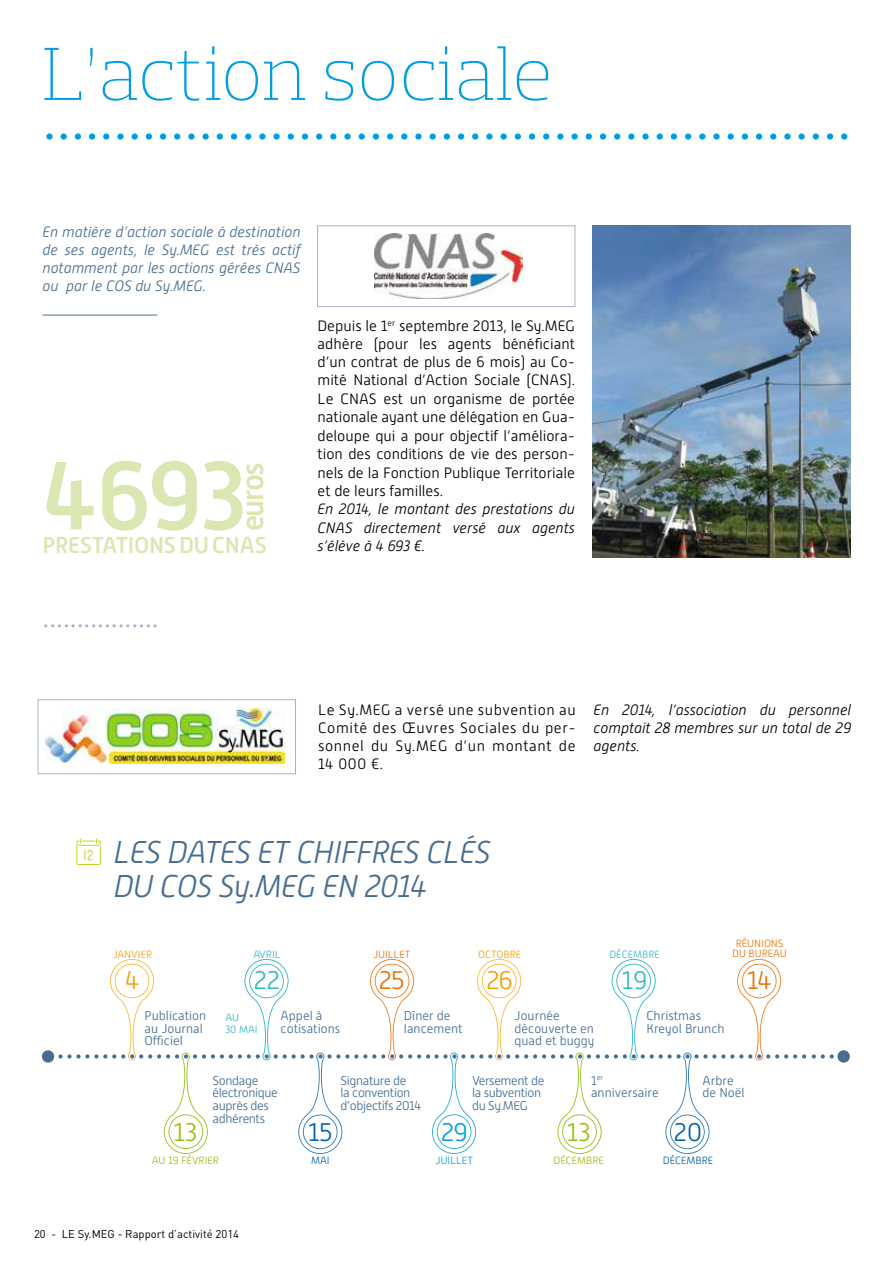
<style>
.page{position:relative;width:893px;height:1263px;background:#fff}
.page>*{position:absolute;margin:0;border:0;box-sizing:border-box;transform-origin:0 0}
.t1{font:500 96.45px "Alwyn New";color:#dbe7b2}
.t2{font:200 76.5px "Prelo Slab";letter-spacing:-.01em;color:#009ee0}
.t3{font:300 64.5px "Alwyn New";color:#009ee0}
.t4{font:italic 300 31.5px/34.5px "Alwyn New";letter-spacing:-.02em;color:#476d90}
.t5{font:300 31.5px "Alwyn New";color:#a9b1c4}
.t6{font:500 31.2px "Alwyn New";letter-spacing:-.055em;color:#dbe7b2}
.t7{font:300 25.5px "Alwyn New";color:#36b7c1}
.t8{font:300 25.5px "Alwyn New";color:#ec7405}
.t9{font:300 25.5px "Alwyn New";color:#97bf0d}
.t10{font:300 25.5px "Alwyn New";color:#0061ab}
.t11{font:300 25.5px "Alwyn New";color:#f5a000}
.t12{font:300 25.5px "Alwyn New";color:#009ee0}
.t13{font:500 22.95px "Alwyn New";letter-spacing:-.01em;color:#dbe7b2}
.t14{font:300 15px/18.3px "Alwyn New";letter-spacing:.01em;color:#000;text-align:justify}
.t15{font:italic 300 15px/18.5px "Alwyn New";color:#000;text-align:justify}
.t16{font:italic 300 15px/18px "Alwyn New";color:#476d90;text-align:justify}
.t17{font:300 12.75px/12.8px "Alwyn New";color:#476d90}
.t18{font:300 12.75px/12.8px "Alwyn New";letter-spacing:-.03em;color:#476d90}
.t19{font:11.25px "DIN";color:#000}
.t20{font:300 10.5px/10.5px "Alwyn New";color:#ec7405;text-align:center}
.t21{font:300 10.5px/12px "Alwyn New";color:#36b7c1}
.t22{font:300 10.5px "Alwyn New";color:#97bf0d}
.t23{font:300 10.5px "Alwyn New";color:#f5a000}
.t24{font:300 10.5px "Alwyn New";color:#0061ab}
.t25{font:300 10.5px "Alwyn New";color:#009ee0}
.t26{font:300 7.5px "Alwyn New";color:#476d90}
.s1{font-size:12.75px}
</style>
<div class="page">
<img style="left:374px;top:234px;width:149px;height:64px">
<div style="left:317px;top:225px;width:258px;height:82px;border:1px solid #a9b1c4"></div>
<img style="left:45px;top:709px;width:240px;height:54px">
<div style="left:38px;top:699px;width:258px;height:75px;border:1px solid #a9b1c4"></div>
<img style="left:592px;top:225px;width:258px;height:332px">
<svg style="left:812px;top:1054px;width:22px;height:4px"></svg>
<div style="left:42px;top:1050px;width:12px;height:12px;background:#476d90;border-radius:50%"></div>
<div style="left:837px;top:1050px;width:13px;height:13px;background:#476d90;border-radius:50%"></div>
<svg style="left:58px;top:959px;width:748px;height:195px"></svg>
<svg style="left:76px;top:838px;width:25px;height:27px"></svg>
<hr style="left:43px;top:315px;width:114px;height:1px;background:#476d90">
<h2 class="t2" style="left:43px;top:27px;width:511px">L’action sociale</h2>
<h3 class="t3" style="left:43px;top:81px;width:810px">.........................................................</h3>
<p class="t16" style="left:43px;top:223px;width:259px">En matière d’action sociale à destination de ses agents, le Sy.MEG est très actif notamment par les actions gérées CNAS ou par le COS du Sy.MEG.</p>
<h1 class="t1" style="left:43px;top:441px;width:206px">4693</h1>
<h3 class="t13" style="left:43px;top:532px;width:226px">PRESTATIONS DU CNAS</h3>
<h3 class="t6" style="left:235px;top:531px;width:70px;rotate:-90deg">euros</h3>
<p class="t14" style="left:317px;top:317px;width:259px">Depuis le 1<sup>er</sup> septembre 2013, le Sy.MEG adhère (pour les agents bénéficiant d’un contrat de plus de 6 mois) au Co&shy;mité National d’Action Sociale (CNAS).<br>Le CNAS est un organisme de portée nationale ayant une délégation en Gua&shy;deloupe qui a pour objectif l’améliora&shy;tion des conditions de vie des person&shy;nels de la Fonction Publique Territoriale et de leurs familles.</p>
<p class="t15" style="left:317px;top:500px;width:259px">En 2014, le montant des prestations du CNAS directement versé aux agents s’élève à 4 693 €.</p>
<h3 class="t5" style="left:43px;top:599px;width:118px">.................</h3>
<p class="t14" style="left:318px;top:701px;width:259px">Le Sy.MEG a versé une subvention au Comité des Œuvres Sociales du per&shy;sonnel du Sy.MEG d’un montant de 14 000 €.</p>
<p class="t15" style="left:594px;top:701px;width:259px;line-height:18px">En 2014, l’association du personnel comptait 28 membres sur un total de 29 agents.</p>
<h3 class="t4" style="left:114px;top:835px;width:379px">LES DATES ET CHIFFRES CLÉS<br>DU COS Sy.MEG EN 2014</h3>
<p class="t23" style="left:113px;top:948px;width:41px">JANVIER</p>
<h3 class="t11" style="left:125px;top:966px;width:16px">4</h3>
<p class="t21" style="left:253px;top:948px;width:29px">AVRIL</p>
<h3 class="t7" style="left:254px;top:966px;width:28px">22</h3>
<p class="t20" style="left:373px;top:949px;width:39px">JUILLET</p>
<h3 class="t8" style="left:379px;top:966px;width:27px">25</h3>
<p class="t23" style="left:478px;top:948px;width:45px">OCTOBRE</p>
<h3 class="t11" style="left:486px;top:966px;width:28px">26</h3>
<p class="t21" style="left:609px;top:948px;width:52px">DÉCEMBRE</p>
<h3 class="t7" style="left:622px;top:966px;width:27px">19</h3>
<p class="t17" style="left:145px;top:1009px;width:63px">Publication au Journal<br>Officiel</p>
<p class="t17" style="left:281px;top:1009px;width:61px">Appel à cotisations</p>
<p class="t17" style="left:404px;top:1009px;width:60px">Dîner de lancement</p>
<p class="t17" style="left:514px;top:1009px;width:81px">Journée découverte en quad et buggy</p>
<p class="t17" style="left:646px;top:1009px;width:80px">Christmas<br>Kreyol Brunch</p>
<p class="t21" style="left:225px;top:1012px;width:34px">AU<br>30 MAI</p>
<p class="t20" style="left:732px;top:938px;width:56px">RÉUNIONS<br>DU BUREAU</p>
<h3 class="t8" style="left:747px;top:966px;width:26px">14</h3>
<p class="t18" style="left:213px;top:1074px;width:67px">Sondage électronique auprès des adhérents</p>
<h3 class="t9" style="left:173px;top:1118px;width:25px">13</h3>
<p class="t22" style="left:152px;top:1154px;width:69px">AU 19 FÉVRIER</p>
<p class="t19" style="left:34px;top:1227px;width:207px">20 - LE Sy.MEG - Rapport d’activité 2014</p>
<h3 class="t10" style="left:308px;top:1118px;width:26px">15</h3>
<p class="t24" style="left:311px;top:1154px;width:20px">MAI</p>
<p class="t18" style="left:341px;top:1074px;width:82px">Signature de<br>la convention d’objectifs 2014</p>
<p class="t18" style="left:472px;top:1074px;width:74px">Versement de la subvention du Sy.MEG</p>
<p class="t26" style="left:591px;top:1074px;width:14px"><span class="s1">1</span>er</p>
<p class="t17" style="left:591px;top:1087px;width:69px">anniversaire</p>
<p class="t17" style="left:702px;top:1074px;width:44px">Arbre de Noël</p>
<h3 class="t12" style="left:441px;top:1118px;width:28px">29</h3>
<p class="t25" style="left:436px;top:1154px;width:39px">JUILLET</p>
<h3 class="t9" style="left:567px;top:1118px;width:25px">13</h3>
<p class="t22" style="left:553px;top:1154px;width:52px">DÉCEMBRE</p>
<h3 class="t10" style="left:674px;top:1118px;width:30px">20</h3>
<p class="t24" style="left:663px;top:1154px;width:52px">DÉCEMBRE</p>
</div>
